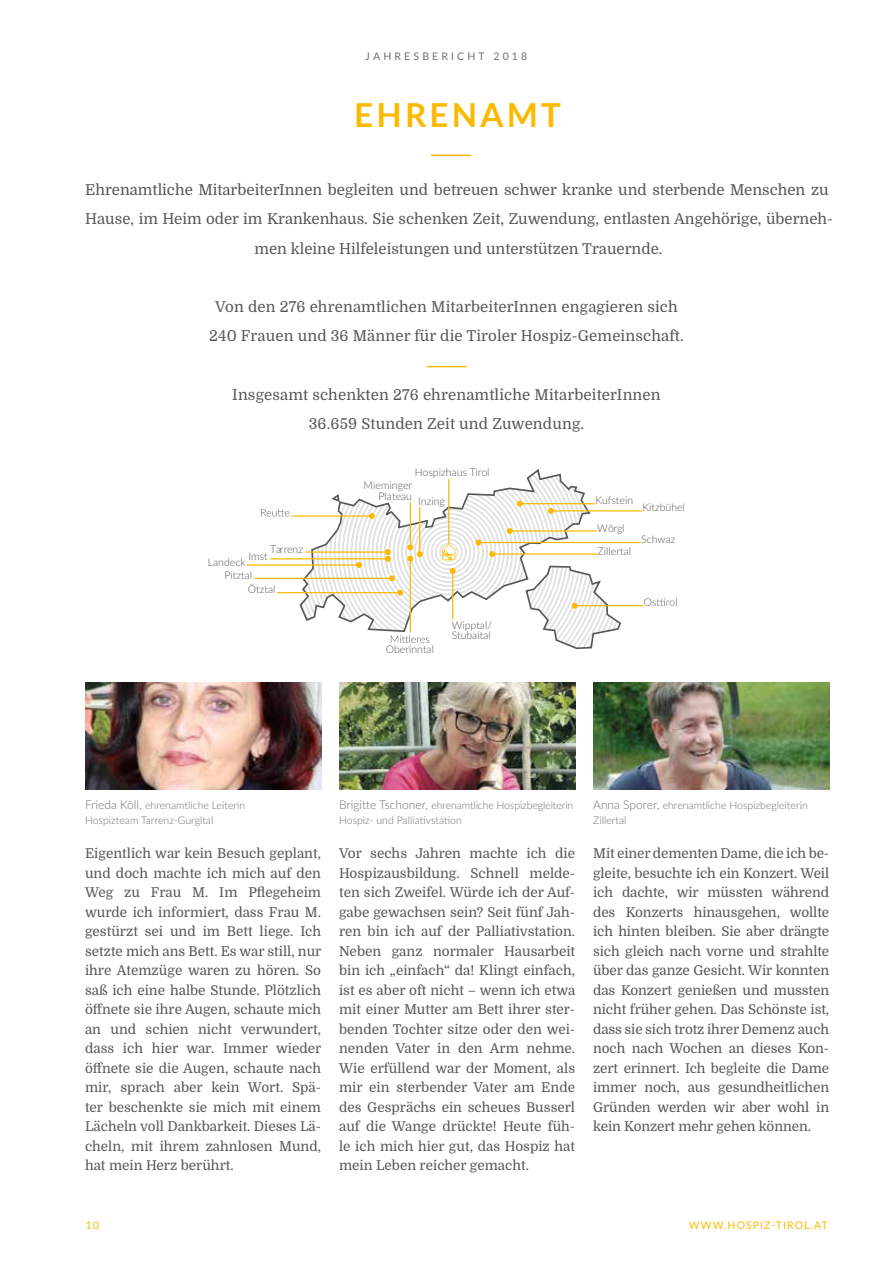
<style>
.page{position:relative;width:893px;height:1263px;background:#fff}
.page>*{position:absolute;margin:0;border:0;box-sizing:border-box;transform-origin:0 0}
.t1{font:700 33px "Lato";letter-spacing:.1em;color:#fbba00}
.t2{font:15px/29.2px "Domine";color:#575756;text-align:center}
.t3{font:13.5px/19.5px "Domine";color:#575756;text-align:justify}
.t4{font:300 10.5px/15px "Lato";color:#706f6f}
.t5{font:300 10.5px/10.4px "Lato";color:#575756}
.t6{font:10.5px "Lato";letter-spacing:.1em;color:#fbba00}
.t7{font:10.5px "Lato";letter-spacing:.3em;color:#706f6f}
.s1{font-size:12px}
</style>
<div class="page">
<hr style="left:892px;top:0;width:1px;height:1263px;background:#e3e3e3">
<img style="left:593px;top:682px;width:236px;height:108px">
<hr style="left:431px;top:155px;width:40px;height:1px;background:#fbba00">
<hr style="left:427px;top:366px;width:39px;height:1px;background:#fbba00">
<img style="left:339px;top:682px;width:236px;height:108px">
<img style="left:85px;top:682px;width:236px;height:108px">
<svg style="left:299px;top:469px;width:323px;height:181px"></svg>
<svg style="left:442px;top:544px;width:13px;height:16px"></svg>
<hr style="left:448px;top:479px;width:1px;height:65px;background:#fbba00">
<hr style="left:277px;top:592px;width:123px;height:1px;background:#fbba00">
<svg style="left:397px;top:590px;width:6px;height:6px"></svg>
<hr style="left:254px;top:578px;width:138px;height:1px;background:#fbba00">
<svg style="left:389px;top:575px;width:6px;height:6px"></svg>
<hr style="left:247px;top:564px;width:112px;height:2px;background:#fbba00">
<svg style="left:356px;top:562px;width:6px;height:6px"></svg>
<hr style="left:270px;top:558px;width:118px;height:1px;background:#fbba00">
<hr style="left:306px;top:551px;width:82px;height:2px;background:#fbba00">
<svg style="left:385px;top:549px;width:6px;height:13px"></svg>
<hr style="left:291px;top:515px;width:81px;height:2px;background:#fbba00">
<svg style="left:369px;top:513px;width:6px;height:6px"></svg>
<hr style="left:410px;top:558px;width:1px;height:74px;background:#fbba00">
<hr style="left:452px;top:571px;width:1px;height:48px;background:#fbba00">
<svg style="left:450px;top:568px;width:6px;height:6px"></svg>
<hr style="left:492px;top:553px;width:105px;height:2px;background:#fbba00">
<svg style="left:489px;top:551px;width:6px;height:6px"></svg>
<hr style="left:478px;top:542px;width:163px;height:1px;background:#fbba00">
<svg style="left:475px;top:539px;width:6px;height:6px"></svg>
<hr style="left:510px;top:530px;width:87px;height:2px;background:#fbba00">
<svg style="left:507px;top:528px;width:6px;height:6px"></svg>
<hr style="left:575px;top:605px;width:69px;height:1px;background:#fbba00">
<svg style="left:572px;top:603px;width:6px;height:6px"></svg>
<hr style="left:551px;top:510px;width:91px;height:1px;background:#fbba00">
<svg style="left:548px;top:508px;width:6px;height:6px"></svg>
<hr style="left:520px;top:503px;width:75px;height:1px;background:#fbba00">
<svg style="left:517px;top:501px;width:6px;height:6px"></svg>
<hr style="left:419px;top:507px;width:1px;height:47px;background:#fbba00">
<hr style="left:410px;top:502px;width:1px;height:45px;background:#fbba00">
<svg style="left:407px;top:544px;width:16px;height:17px"></svg>
<svg style="left:261px;top:509px;width:28px;height:7px"></svg>
<svg style="left:644px;top:598px;width:31px;height:8px"></svg>
<svg style="left:391px;top:635px;width:38px;height:8px"></svg>
<p class="t7" style="left:366px;top:49px;width:163px">JAHRESBERICHT 2018</p>
<h1 class="t1" style="left:354px;top:90px;width:208px">EHRENAMT</h1>
<p class="t2" style="left:85px;top:175px;width:749px">Ehrenamtliche MitarbeiterInnen begleiten und betreuen schwer kranke und sterbende Menschen zu<br>Hause, im Heim oder im Krankenhaus. Sie schenken Zeit, Zuwendung, entlasten Angehörige, überneh&shy;men kleine Hilfeleistungen und unterstützen Trauernde.</p>
<p class="t2" style="left:209px;top:292px;width:476px">Von den 276 ehrenamtlichen MitarbeiterInnen engagieren sich<br>240 Frauen und 36 Männer für die Tiroler Hospiz-Gemeinschaft.</p>
<p class="t2" style="left:232px;top:380px;width:430px">Insgesamt schenkten 276 ehrenamtliche MitarbeiterInnen<br>36.659 Stunden Zeit und Zuwendung.</p>
<p class="t5" style="left:270px;top:543px;width:35px">Tarrenz</p>
<p class="t5" style="left:248px;top:550px;width:21px">Imst</p>
<p class="t5" style="left:208px;top:556px;width:39px">Landeck</p>
<p class="t5" style="left:224px;top:570px;width:29px">Pitztal</p>
<p class="t5" style="left:248px;top:584px;width:29px">Ötztal</p>
<p class="t5" style="left:415px;top:466px;width:76px">Hospizhaus Tirol</p>
<p class="t5" style="left:418px;top:495px;width:28px">Inzing</p>
<p class="t5" style="left:596px;top:495px;width:39px">Kufstein</p>
<p class="t5" style="left:364px;top:480px;width:50px;text-align:right">Mieminger<br>Plateau</p>
<p class="t5" style="left:597px;top:522px;width:29px">Wörgl</p>
<p class="t5" style="left:598px;top:545px;width:35px">Zillertal</p>
<p class="t5" style="left:642px;top:502px;width:44px">Kitzbühel</p>
<p class="t5" style="left:641px;top:534px;width:36px">Schwaz</p>
<p class="t5" style="left:386px;top:644px;width:50px">Oberinntal</p>
<p class="t5" style="left:452px;top:619px;width:42px">Wipptal/<br>Stubaital</p>
<p class="t4" style="left:85px;top:798px;width:162px"><span class="s1">Frieda Köll,</span> ehrenamtliche Leiterin<br>Hospizteam Tarrenz-Gurgltal</p>
<p class="t3" style="left:85px;top:844px;width:238px">Eigentlich war kein Besuch geplant, und doch machte ich mich auf den Weg zu Frau M. Im Pflegeheim wurde ich informiert, dass Frau M. gestürzt sei und im Bett liege. Ich setzte mich ans Bett. Es war still, nur ihre Atemzüge waren zu hören. So saß ich eine halbe Stunde. Plötzlich öffnete sie ihre Augen, schaute mich an und schien nicht verwundert, dass ich hier war. Immer wieder öffnete sie die Augen, schaute nach mir, sprach aber kein Wort. Spä&shy;ter beschenkte sie mich mit einem Lächeln voll Dankbarkeit. Dieses Lä&shy;cheln, mit ihrem zahnlosen Mund, hat mein Herz berührt.</p>
<p class="t4" style="left:339px;top:798px;width:236px"><span class="s1">Brigitte Tschoner,</span> ehrenamtliche Hospizbegleiterin<br>Hospiz- und Palliativstation</p>
<p class="t3" style="left:339px;top:844px;width:238px">Vor sechs Jahren machte ich die Hospizausbildung. Schnell melde&shy;ten sich Zweifel. Würde ich der Auf&shy;gabe gewachsen sein? Seit fünf Jah&shy;ren bin ich auf der Palliativstation.<br>Neben ganz normaler Hausarbeit bin ich „einfach“ da! Klingt einfach, ist es aber oft nicht – wenn ich etwa mit einer Mutter am Bett ihrer ster&shy;benden Tochter sitze oder den wei&shy;nenden Vater in den Arm nehme.<br>Wie erfüllend war der Moment, als mir ein sterbender Vater am Ende des Gesprächs ein scheues Busserl auf die Wange drückte! Heute füh&shy;le ich mich hier gut, das Hospiz hat mein Leben reicher gemacht.</p>
<p class="t4" style="left:593px;top:798px;width:216px"><span class="s1">Anna Sporer,</span> ehrenamtliche Hospizbegleiterin<br>Zillertal</p>
<p class="t3" style="left:593px;top:844px;width:238px">Mit einer dementen Dame, die ich be&shy;gleite, besuchte ich ein Konzert. Weil ich dachte, wir müssten während des Konzerts hinausgehen, wollte ich hinten bleiben. Sie aber drängte sich gleich nach vorne und strahlte über das ganze Gesicht. Wir konnten das Konzert genießen und mussten nicht früher gehen. Das Schönste ist, dass sie sich trotz ihrer Demenz auch noch nach Wochen an dieses Kon&shy;zert erinnert. Ich begleite die Dame immer noch, aus gesundheitlichen Gründen werden wir aber wohl in kein Konzert mehr gehen können.</p>
<p class="t6" style="left:86px;top:1217px;width:15px">10</p>
<p class="t6" style="left:689px;top:1217px;width:140px">WWW.HOSPIZ-TIROL.AT</p>
</div>
